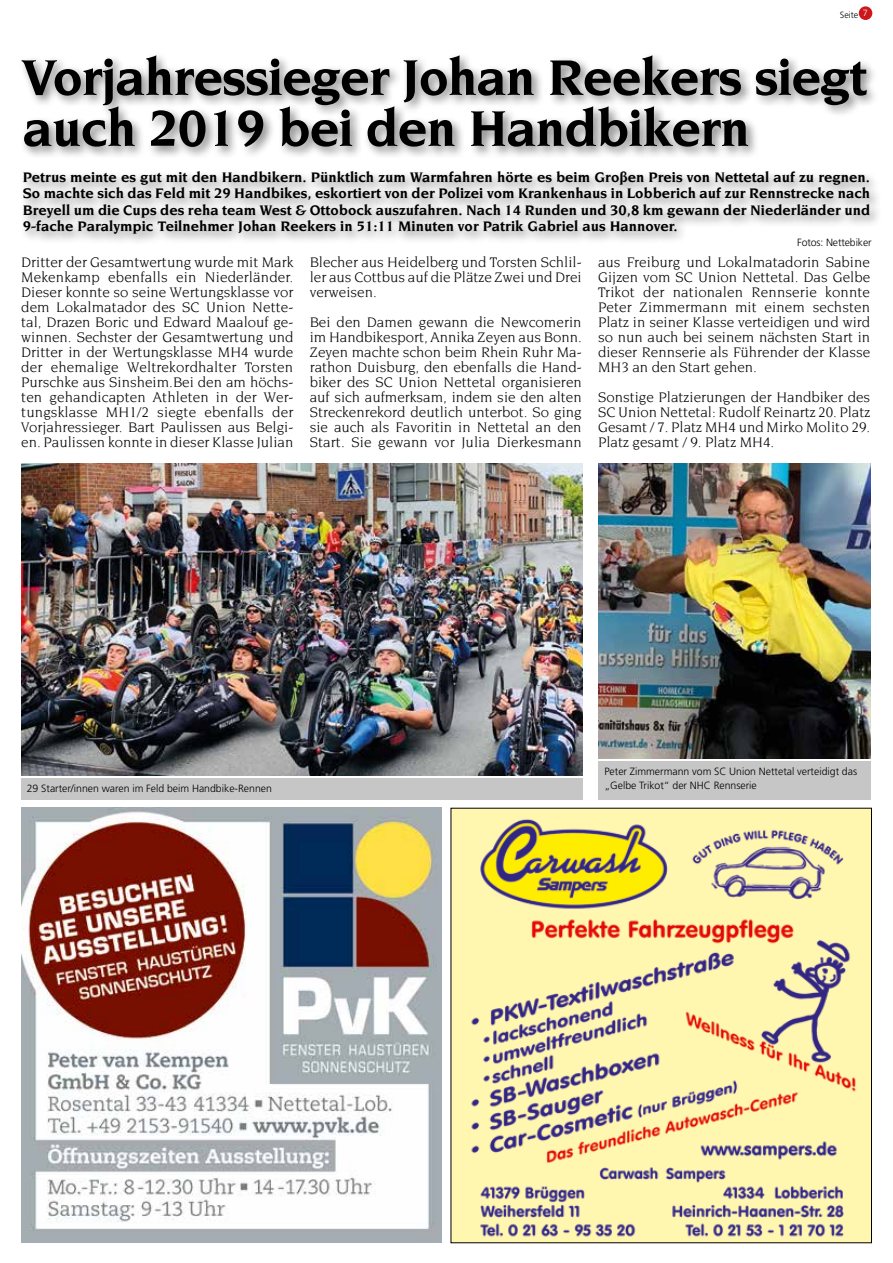
<style>
.page{position:relative;width:893px;height:1263px;background:#fff}
.page>*{position:absolute;margin:0;border:0;box-sizing:border-box;transform-origin:0 0}
.t1{font:700 54px/51px "Novarese";letter-spacing:-.02em;color:#000}
.t2{font:15px/15px "Novarese";color:#000;text-align:justify}
.t3{font:700 15px/16.5px "Novarese";color:#000;text-align:justify}
.t4{font:300 10.5px/13.5px "Frutiger";color:#000}
.t5{font:300 9px "Frutiger";color:#000}
</style>
<div class="page">
<img style="left:453px;top:810px;width:417px;height:431px">
<img style="left:21px;top:808px;width:421px;height:434px">
<div style="left:21px;top:778px;width:562px;height:21px;background:#c6c6c6"></div>
<img style="left:21px;top:463px;width:562px;height:313px">
<div style="left:599px;top:761px;width:272px;height:38px;background:#c6c6c6"></div>
<img style="left:599px;top:463px;width:272px;height:296px">
<div style="left:18px;top:51px;width:864px;height:196px;background:#000;opacity:.5"></div>
<div style="left:859px;top:6px;width:13px;height:14px;background:#cd171a;border-radius:50%"></div>
<p class="t5" style="left:840px;top:9px;width:30px">Seite <sup>7</sup></p>
<h1 class="t1" style="left:23px;top:51px;width:846px">Vorjahressieger Johan Reekers siegt auch 2019 bei den Handbikern</h1>
<p class="t3" style="left:23px;top:168px;width:849px">Petrus meinte es gut mit den Handbikern. Pünktlich zum Warmfahren hörte es beim Großen Preis von Nettetal auf zu regnen.<br>So machte sich das Feld mit 29 Handbikes, eskortiert von der Polizei vom Krankenhaus in Lobberich auf zur Rennstrecke nach Breyell um die Cups des reha team West &amp; Ottobock auszufahren. Nach 14 Runden und 30,8 km gewann der Niederländer und 9-fache Paralympic Teilnehmer Johan Reekers in 51:11 Minuten vor Patrik Gabriel aus Hannover.</p>
<p class="t2" style="left:21px;top:255px;width:274px">Dritter der Gesamtwertung wurde mit Mark Mekenkamp ebenfalls ein Niederländer.<br>Dieser konnte so seine Wertungsklasse vor dem Lokalmatador des SC Union Nette&shy;tal, Drazen Boric und Edward Maalouf ge&shy;winnen. Sechster der Gesamtwertung und Dritter in der Wertungsklasse MH4 wurde der ehemalige Weltrekordhalter Torsten Purschke aus Sinsheim.Bei den am höchs&shy;ten gehandicapten Athleten in der Wer&shy;tungsklasse MH1/2 siegte ebenfalls der Vorjahressieger. Bart Paulissen aus Belgi&shy;en. Paulissen konnte in dieser Klasse Julian</p>
<p class="t2" style="left:310px;top:255px;width:274px">Blecher aus Heidelberg und Torsten Schlil&shy;ler aus Cottbus auf die Plätze Zwei und Drei verweisen.</p>
<p class="t4" style="left:797px;top:236px;width:76px">Fotos: Nettebiker</p>
<p class="t2" style="left:598px;top:255px;width:274px">aus Freiburg und Lokalmatadorin Sabine Gijzen vom SC Union Nettetal. Das Gelbe Trikot der nationalen Rennserie konnte Peter Zimmermann mit einem sechsten Platz in seiner Klasse verteidigen und wird so nun auch bei seinem nächsten Start in dieser Rennserie als Führender der Klasse MH3 an den Start gehen.</p>
<p class="t2" style="left:598px;top:390px;width:274px">Sonstige Platzierungen der Handbiker des SC Union Nettetal: Rudolf Reinartz 20. Platz Gesamt / 7. Platz MH4 und Mirko Molito 29.<br>Platz gesamt / 9. Platz MH4.</p>
<p class="t2" style="left:310px;top:315px;width:274px">Bei den Damen gewann die Newcomerin im Handbikesport, Annika Zeyen aus Bonn.<br>Zeyen machte schon beim Rhein Ruhr Ma&shy;rathon Duisburg, den ebenfalls die Hand&shy;biker des SC Union Nettetal organisieren auf sich aufmerksam, indem sie den alten Streckenrekord deutlich unterbot. So ging sie auch als Favoritin in Nettetal an den Start. Sie gewann vor Julia Dierkesmann</p>
<p class="t4" style="left:27px;top:782px;width:247px">29 Starter/innen waren im Feld beim Handbike-Rennen</p>
<p class="t4" style="left:604px;top:765px;width:254px">Peter Zimmermann vom SC Union Nettetal verteidigt das „Gelbe Trikot“ der NHC Rennserie</p>
</div>
